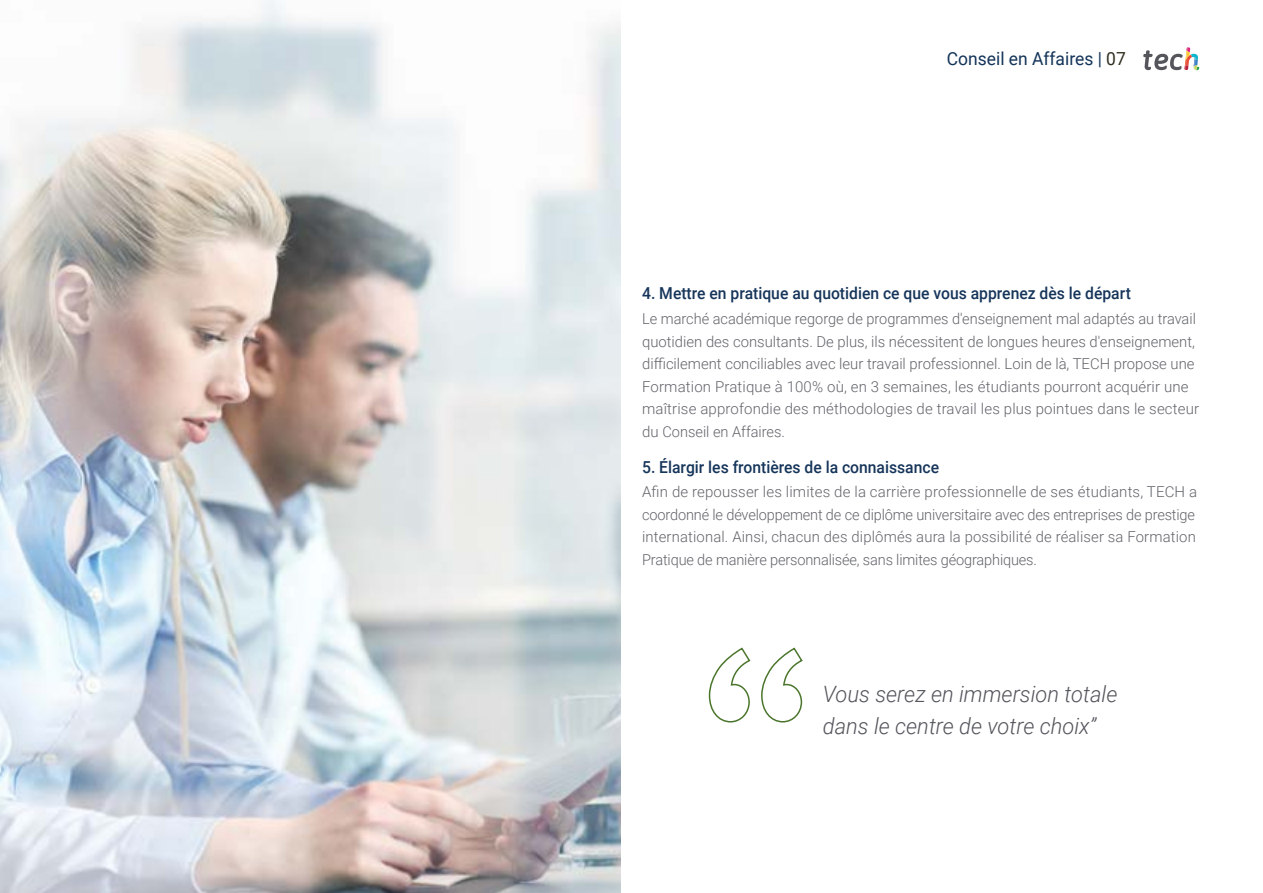
<style>
.page{position:relative;width:1263px;height:893px;background:#fff}
.page>*{position:absolute;margin:0;border:0;box-sizing:border-box;transform-origin:0 0}
.t1{font:italic 300 22.5px/31.5px "Roboto";color:#52555b}
.t2{font:18px "Roboto";color:#143459}
.t3{font:500 16.5px "Roboto";color:#16355a;scale:.95 1}
.t4{font:300 15px/22.5px "Roboto";color:#61646a}
.s1{color:#312e20}
</style>
<div class="page">
<img style="left:0;top:0;width:621px;height:893px">
<svg style="left:708px;top:647px;width:95px;height:76px"></svg>
<svg style="left:1143px;top:47px;width:56px;height:24px"></svg>
<p class="t2" style="left:947px;top:46px;width:180px">Conseil en Affaires | <span class="s1">07</span></p>
<p class="t3" style="left:642px;top:282px;width:516px">4. Mettre en pratique au quotidien ce que vous apprenez dès le départ</p>
<p class="t4" style="left:642px;top:307px;width:558px">Le marché académique regorge de programmes d'enseignement mal adaptés au travail quotidien des consultants. De plus, ils nécessitent de longues heures d'enseignement, difficilement conciliables avec leur travail professionnel. Loin de là, TECH propose une Formation Pratique à 100% où, en 3 semaines, les étudiants pourront acquérir une maîtrise approfondie des méthodologies de travail les plus pointues dans le secteur du Conseil en Affaires.</p>
<p class="t3" style="left:642px;top:455px;width:314px">5. Élargir les frontières de la connaissance</p>
<p class="t4" style="left:642px;top:480px;width:556px">Afin de repousser les limites de la carrière professionnelle de ses étudiants, TECH a coordonné le développement de ce diplôme universitaire avec des entreprises de prestige international. Ainsi, chacun des diplômés aura la possibilité de réaliser sa Formation Pratique de manière personnalisée, sans limites géographiques.</p>
<h1 class="t1" style="left:823px;top:677px;width:296px">Vous serez en immersion totale dans le centre de votre choix”</h1>
</div>
